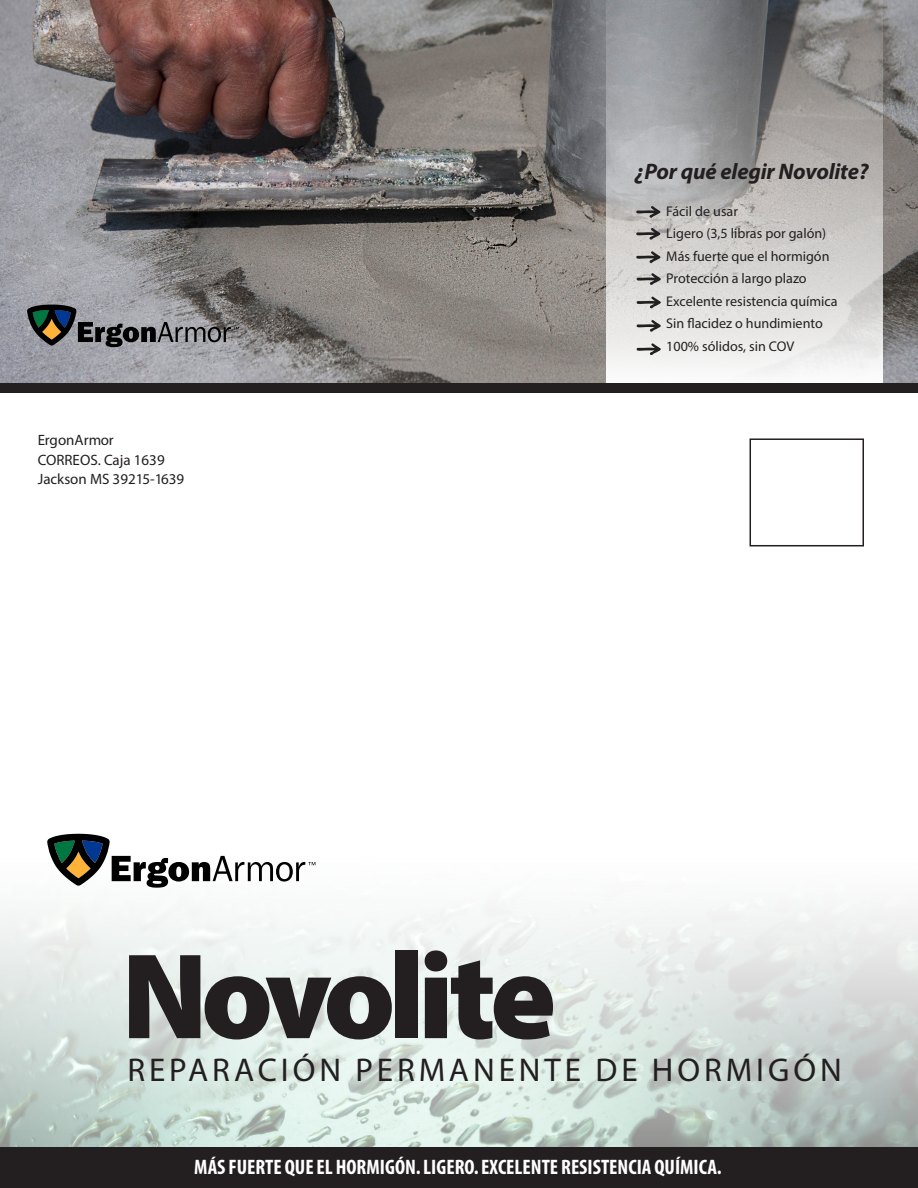
<style>
.page{position:relative;width:918px;height:1188px;background:#fff}
.page>*{position:absolute;margin:0;border:0;box-sizing:border-box;transform-origin:0 0}
.t1{font:900 123px "Myriad Pro";letter-spacing:-.06em;color:#231f20}
.t2{font:33px "Myriad Pro";letter-spacing:.12em;color:#231f20}
.t3{font:italic 700 22.5px "Myriad Pro";letter-spacing:-.01em;color:#231f20}
.t4{font:700 condensed 21px "Myriad Pro";color:#fff}
.t5{font:15px "Myriad Pro";color:#231f20}
.t6{font:14.1px "Myriad Pro";color:#231f20}
</style>
<div class="page">
<img style="left:0;top:0;width:918px;height:383px">
<svg style="left:606px;top:0;width:276px;height:547px"></svg>
<img style="left:0;top:833px;width:918px;height:315px">
<svg style="left:47px;top:834px;width:268px;height:54px"></svg>
<div style="left:0;top:1148px;width:918px;height:40px;background:#231f20"></div>
<div style="left:750px;top:438px;width:114px;height:108px;border:2px solid #231f20"></div>
<svg style="left:27px;top:305px;width:212px;height:42px;background:#727375"></svg>
<div style="left:0;top:383px;width:918px;height:10px;background:#231f20"></div>
<svg style="left:636px;top:206px;width:24px;height:12px"></svg>
<svg style="left:636px;top:228px;width:24px;height:12px"></svg>
<svg style="left:636px;top:251px;width:24px;height:12px"></svg>
<svg style="left:637px;top:273px;width:24px;height:12px"></svg>
<svg style="left:637px;top:297px;width:24px;height:11px"></svg>
<svg style="left:637px;top:320px;width:24px;height:12px"></svg>
<svg style="left:637px;top:343px;width:24px;height:12px"></svg>
<p class="t5" style="left:38px;top:431px;width:77px">ErgonArmor</p>
<p class="t5" style="left:38px;top:451px;width:128px">CORREOS. Caja 1639</p>
<p class="t5" style="left:38px;top:470px;width:148px">Jackson MS 39215-1639</p>
<p class="t3" style="left:635px;top:157px;width:235px">¿Por qué elegir Novolite?</p>
<p class="t6" style="left:666px;top:202px;width:73px">Fácil de usar</p>
<p class="t6" style="left:666px;top:225px;width:161px">Ligero (3,5 libras por galón)</p>
<p class="t6" style="left:666px;top:247px;width:165px">Más fuerte que el hormigón</p>
<p class="t6" style="left:666px;top:270px;width:142px">Protección a largo plazo</p>
<p class="t6" style="left:666px;top:292px;width:173px">Excelente resistencia química</p>
<p class="t6" style="left:666px;top:315px;width:158px">Sin flacidez o hundimiento</p>
<p class="t6" style="left:666px;top:338px;width:129px">100% sólidos, sin COV</p>
<p class="t1" style="left:121px;top:915px;width:436px">Novolite</p>
<p class="t2" style="left:127px;top:1049px;width:716px">REPARACIÓN PERMANENTE DE HORMIGÓN</p>
<p class="t4" style="left:194px;top:1154px;width:529px">MÁS FUERTE QUE EL HORMIGÓN. LIGERO. EXCELENTE RESISTENCIA QUÍMICA.</p>
</div>
